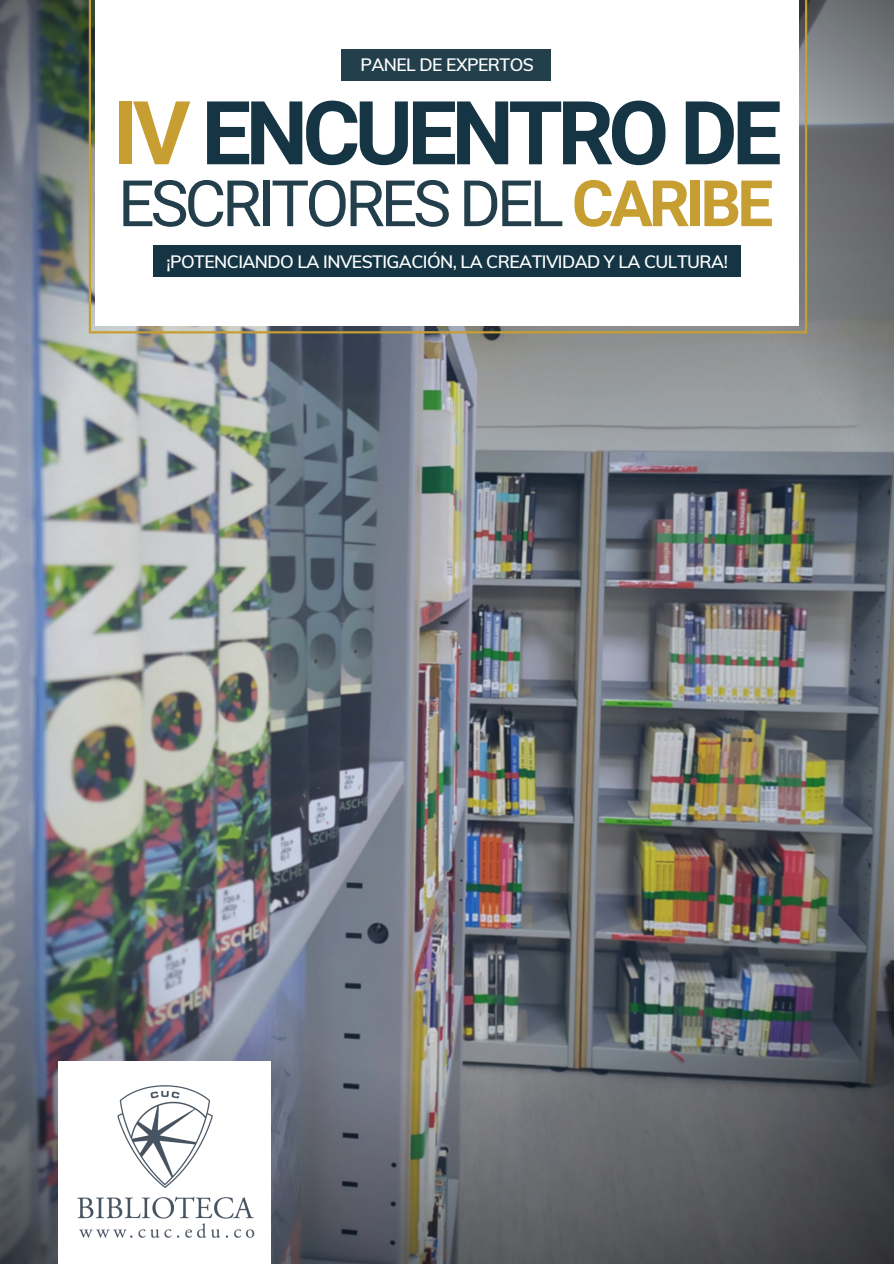
<style>
.page{position:relative;width:894px;height:1264px;background:#fff}
.page>*{position:absolute;margin:0;border:0;box-sizing:border-box;transform-origin:0 0}
.t1{font:700 88.35px "Roboto";letter-spacing:-.065em;color:#153544}
.t2{font:64.05px "Roboto";letter-spacing:-.06em;color:#233f4b}
.t3{font:600 17.55px "Muli";letter-spacing:-.03em;color:#fff}
.s1{color:#c79e32}
.s2{font-weight:700;color:#c79e32}
</style>
<div class="page">
<img style="left:0;top:0;width:893px;height:1263px">
<div style="left:96px;top:0;width:702px;height:325px;background:#fff"></div>
<div style="left:58px;top:1061px;width:213px;height:202px;background:#fff"></div>
<hr style="left:89px;top:331px;width:715px;height:2px;background:#c79e32">
<div style="left:153px;top:245px;width:587px;height:32px;background:#153544"></div>
<div style="left:341px;top:49px;width:209px;height:32px;background:#233f4b"></div>
<hr style="left:804px;top:0;width:3px;height:333px;background:#c79e32">
<hr style="left:89px;top:0;width:2px;height:333px;background:#c79e32">
<img style="left:77px;top:1085px;width:178px;height:153px">
<p class="t3" style="left:360px;top:53px;width:175px">PANEL DE EXPERTOS</p>
<p class="t1" style="left:113px;top:82px;width:670px"><span class="s1">IV</span> ENCUENTRO DE</p>
<p class="t2" style="left:118px;top:167px;width:656px">ESCRITORES DEL <span class="s2">CARIBE</span></p>
<p class="t3" style="left:166px;top:250px;width:562px">¡POTENCIANDO LA INVESTIGACIÓN, LA CREATIVIDAD Y LA CULTURA!</p>
</div>
